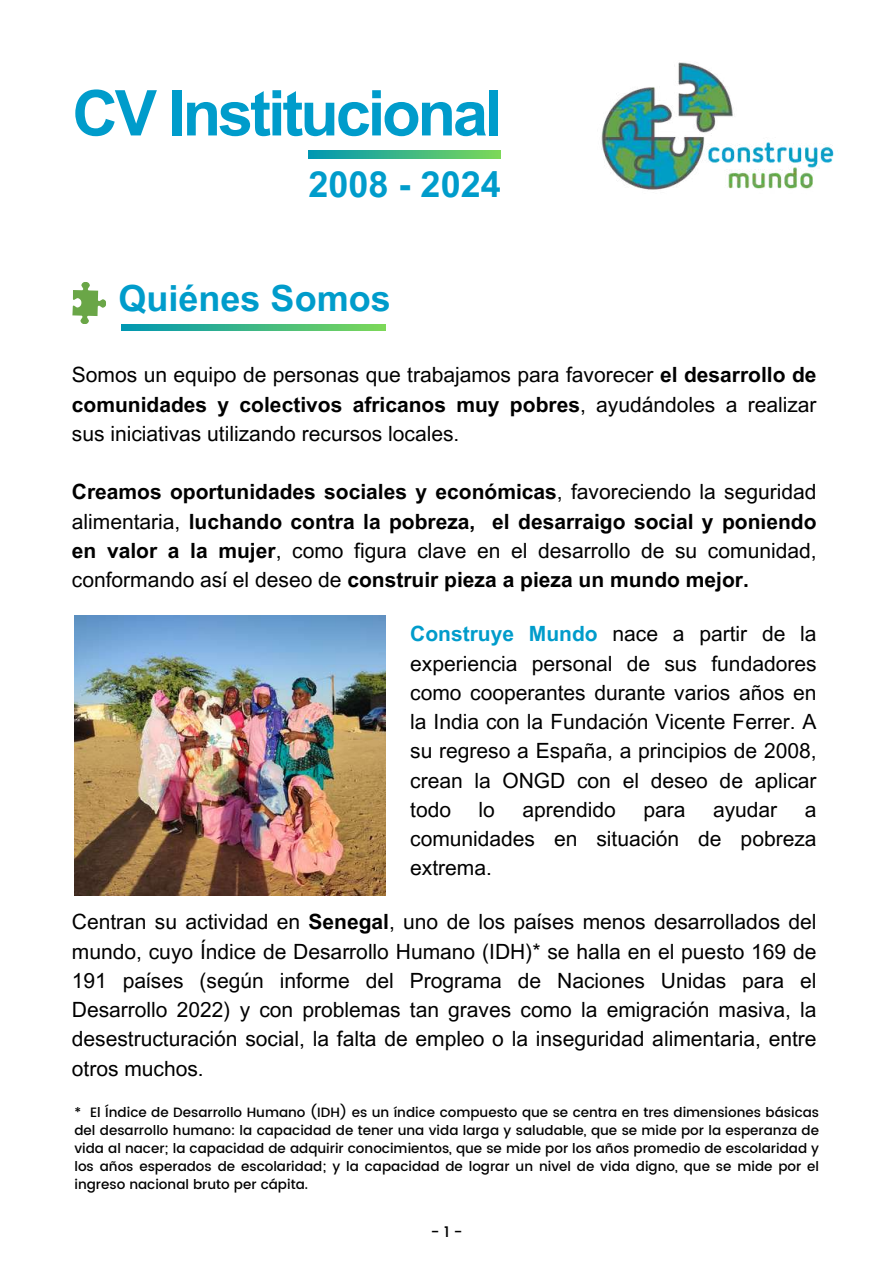
<style>
.page{position:relative;width:894px;height:1264px;background:#fff}
.page>*{position:absolute;margin:0;border:0;box-sizing:border-box;transform-origin:0 0}
.t1{font:700 63.15px "Arial MT Pro";letter-spacing:-.05em;color:#009ccb}
.t2{font:700 36px "Arial MT Pro";color:#009ccb}
.t3{font:21px/29.2px "Arial MT Pro";color:#000;text-align:justify}
.t4{font:700 21px/29.2px "Arial MT Pro";color:#000;text-align:justify}
.t5{font:500 15px "Poppins";color:#000}
.t6{font:500 13.5px/18px "Poppins";color:#000;text-align:justify}
.s1{font-weight:700}
.s2{font-weight:400}
.s3{font-weight:700;color:#009ccb}
</style>
<div class="page">
<img style="left:601px;top:62px;width:233px;height:128px">
<svg style="left:72px;top:282px;width:34px;height:42px"></svg>
<svg style="left:121px;top:325px;width:264px;height:5px"></svg>
<svg style="left:308px;top:151px;width:192px;height:7px"></svg>
<img style="left:74px;top:615px;width:311px;height:280px">
<h1 class="t1" style="left:72px;top:90px;width:431px">CV Institucional</h1>
<h2 class="t2" style="left:308px;top:171px;width:194px">2008 - 2024</h2>
<h2 class="t2" style="left:118px;top:285px;width:274px">Quiénes Somos</h2>
<p class="t3" style="left:72px;top:363px;width:746px">Somos un equipo de personas que trabajamos para favorecer <span class="s1">el desarrollo de comunidades y colectivos africanos muy pobres</span>, ayudándoles a realizar sus iniciativas utilizando recursos locales.</p>
<p class="t4" style="left:72px;top:480px;width:746px">Creamos oportunidades sociales y económicas<span class="s2">, favoreciendo la seguridad alimentaria,</span> luchando contra la pobreza, el desarraigo social y poniendo en valor a la mujer<span class="s2">, como figura clave en el desarrollo de su comunidad, conformando así el deseo de</span> construir pieza a pieza un mundo mejor.</p>
<p class="t3" style="left:410px;top:622px;width:408px"><span class="s3">Construye Mundo</span> nace a partir de la experiencia personal de sus fundadores como cooperantes durante varios años en la India con la Fundación Vicente Ferrer. A su regreso a España, a principios de 2008, crean la ONGD con el deseo de aplicar todo</p>
<p class="t3" style="left:478px;top:797px;width:18px">lo</p>
<p class="t3" style="left:522px;top:797px;width:95px">aprendido</p>
<p class="t3" style="left:643px;top:797px;width:43px">para</p>
<p class="t3" style="left:713px;top:797px;width:66px">ayudar</p>
<p class="t3" style="left:410px;top:797px;width:408px;text-indent:394px">a comunidades en situación de pobreza extrema.</p>
<p class="t3" style="left:72px;top:910px;width:746px">Centran su actividad en <span class="s1">Senegal</span>, uno de los países menos desarrollados del mundo, cuyo Índice de Desarrollo Humano (IDH)* se halla en el puesto 169 de 191 países (según informe del Programa de Naciones Unidas para el Desarrollo 2022) y con problemas tan graves como la emigración masiva, la desestructuración social, la falta de empleo o la inseguridad alimentaria, entre otros muchos.</p>
<p class="t6" style="left:74px;top:1103px;width:746px">* El Índice de Desarrollo Humano (IDH) es un índice compuesto que se centra en tres dimensiones básicas del desarrollo humano: la capacidad de tener una vida larga y saludable, que se mide por la esperanza de vida al nacer; la capacidad de adquirir conocimientos, que se mide por los años promedio de escolaridad y los años esperados de escolaridad; y la capacidad de lograr un nivel de vida digno, que se mide por el ingreso nacional bruto per cápita.</p>
<p class="t5" style="left:431px;top:1222px;width:33px">-1-</p>
</div>
